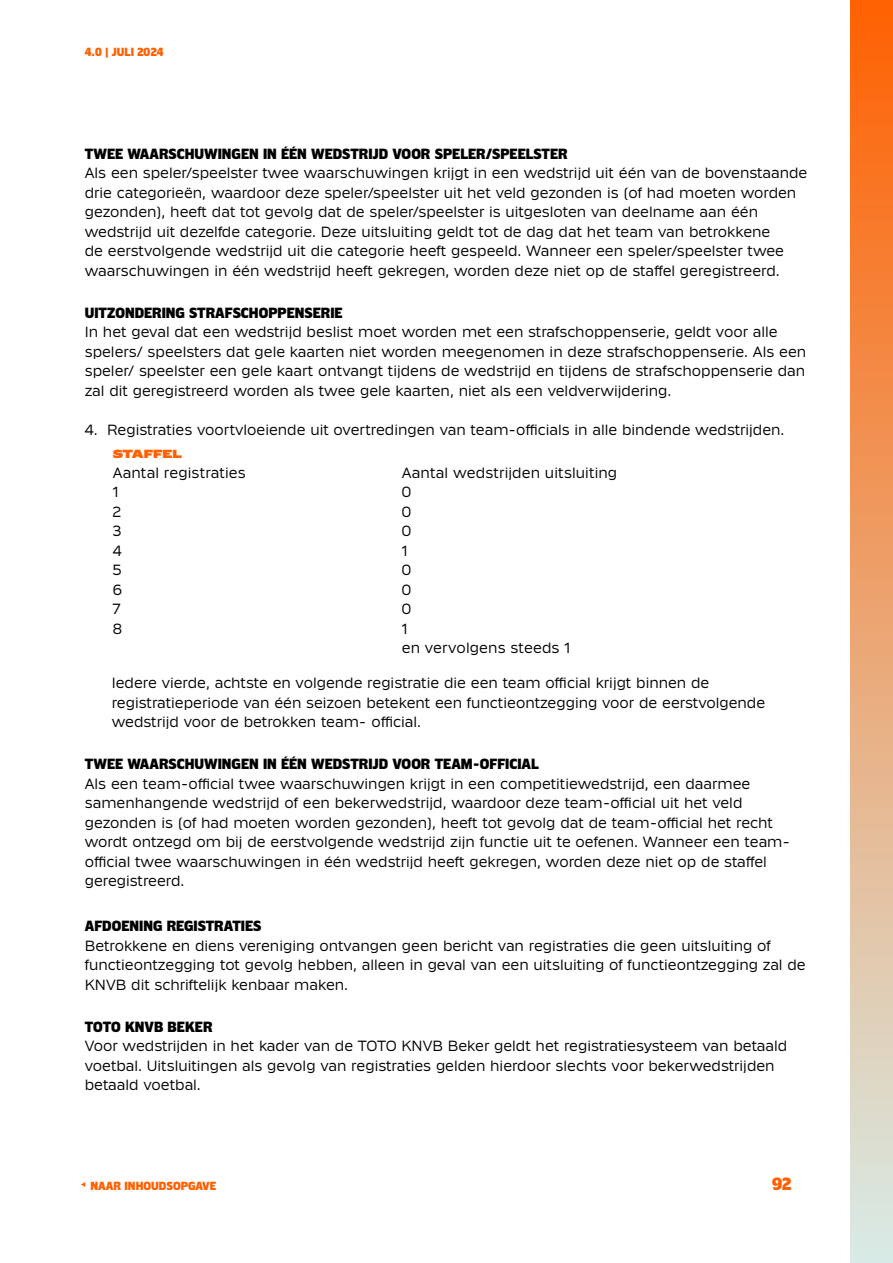
<style>
.page{position:relative;width:893px;height:1263px;background:#fff}
.page>*{position:absolute;margin:0;border:0;box-sizing:border-box;transform-origin:0 0}
.t1{font:700 18px "Klub KNVB072024";color:#ff6000}
.t2{font:15px/19.5px "Klub KNVB092024";color:#000}
.t3{font:700 15px "Klub KNVB072024";color:#000}
.t4{font:700 12px "Klub KNVB072024";color:#ff6000}
.t5{font:700 12px "Klub KNVB112024";color:#ff6000}
</style>
<div class="page">
<svg style="left:81px;top:1182px;width:4px;height:5px"></svg>
<div style="left:850px;top:0;width:43px;height:1263px;background:linear-gradient(to bottom,#ff6101,#d8ebe6)"></div>
<p class="t4" style="left:85px;top:45px;width:80px">4.0 | JULI 2024</p>
<p class="t3" style="left:85px;top:145px;width:484px">TWEE WAARSCHUWINGEN IN ÉÉN WEDSTRIJD VOOR SPELER/SPEELSTER</p>
<p class="t2" style="left:85px;top:163px;width:724px">Als een speler/speelster twee waarschuwingen krijgt in een wedstrijd uit één van de bovenstaande drie categorieën, waardoor deze speler/speelster uit het veld gezonden is (of had moeten worden gezonden), heeft dat tot gevolg dat de speler/speelster is uitgesloten van deelname aan één wedstrijd uit dezelfde categorie. Deze uitsluiting geldt tot de dag dat het team van betrokkene<br>de eerstvolgende wedstrijd uit die categorie heeft gespeeld. Wanneer een speler/speelster twee waarschuwingen in één wedstrijd heeft gekregen, worden deze niet op de staffel geregistreerd.</p>
<p class="t3" style="left:85px;top:304px;width:259px">UITZONDERING STRAFSCHOPPENSERIE</p>
<p class="t2" style="left:85px;top:322px;width:723px">In het geval dat een wedstrijd beslist moet worden met een strafschoppenserie, geldt voor alle spelers/ speelsters dat gele kaarten niet worden meegenomen in deze strafschoppenserie. Als een speler/ speelster een gele kaart ontvangt tijdens de wedstrijd en tijdens de strafschoppenserie dan zal dit geregistreerd worden als twee gele kaarten, niet als een veldverwijdering.</p>
<p class="t2" style="left:85px;top:420px;width:701px">4. Registraties voortvloeiende uit overtredingen van team-officials in alle bindende wedstrijden.</p>
<p class="t5" style="left:113px;top:447px;width:71px">STAFFEL</p>
<p class="t2" style="left:113px;top:463px;width:135px">Aantal registraties<br>1<br>2<br>3<br>4<br>5<br>6<br>7<br>8</p>
<p class="t2" style="left:402px;top:463px;width:217px">Aantal wedstrijden uitsluiting<br>0<br>0<br>0<br>1<br>0<br>0<br>0<br>1<br>en vervolgens steeds 1</p>
<p class="t2" style="left:112px;top:673px;width:655px">Iedere vierde, achtste en volgende registratie die een team official krijgt binnen de registratieperiode van één seizoen betekent een functieontzegging voor de eerstvolgende wedstrijd voor de betrokken team- official.</p>
<p class="t3" style="left:85px;top:755px;width:456px">TWEE WAARSCHUWINGEN IN ÉÉN WEDSTRIJD VOOR TEAM-OFFICIAL</p>
<p class="t2" style="left:85px;top:774px;width:707px">Als een team-official twee waarschuwingen krijgt in een competitiewedstrijd, een daarmee samenhangende wedstrijd of een bekerwedstrijd, waardoor deze team-official uit het veld gezonden is (of had moeten worden gezonden), heeft tot gevolg dat de team-official het recht wordt ontzegd om bij de eerstvolgende wedstrijd zijn functie uit te oefenen. Wanneer een team&shy;official twee waarschuwingen in één wedstrijd heeft gekregen, worden deze niet op de staffel geregistreerd.</p>
<p class="t3" style="left:85px;top:917px;width:178px">AFDOENING REGISTRATIES</p>
<p class="t2" style="left:85px;top:936px;width:722px">Betrokkene en diens vereniging ontvangen geen bericht van registraties die geen uitsluiting of functieontzegging tot gevolg hebben, alleen in geval van een uitsluiting of functieontzegging zal de<br>KNVB dit schriftelijk kenbaar maken.</p>
<p class="t3" style="left:85px;top:1018px;width:129px">TOTO KNVB BEKER</p>
<p class="t2" style="left:85px;top:1036px;width:704px">Voor wedstrijden in het kader van de TOTO KNVB Beker geldt het registratiesysteem van betaald voetbal. Uitsluitingen als gevolg van registraties gelden hierdoor slechts voor bekerwedstrijden betaald voetbal.</p>
<p class="t4" style="left:91px;top:1179px;width:127px">NAAR INHOUDSOPGAVE</p>
<p class="t1" style="left:772px;top:1173px;width:21px">92</p>
</div>
